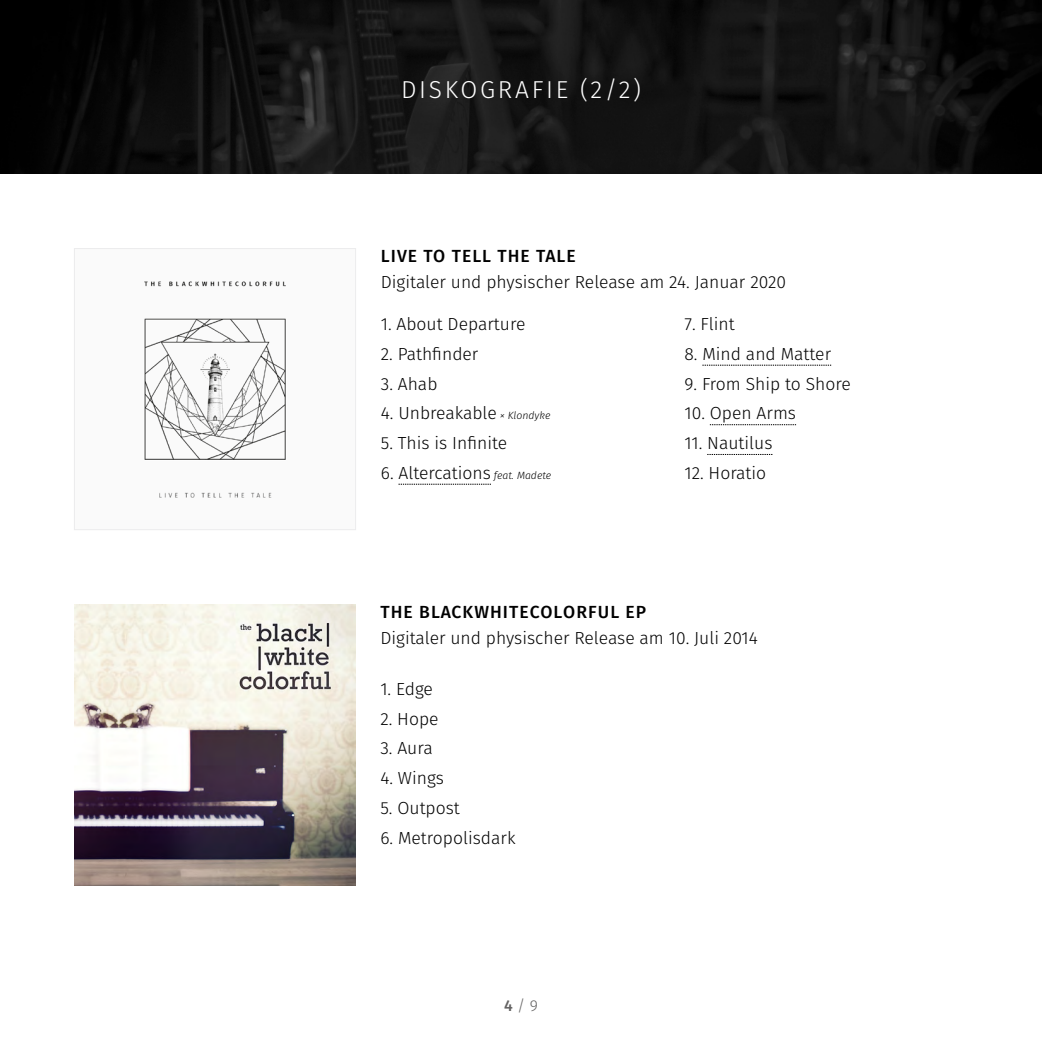
<style>
.page{position:relative;width:1042px;height:1042px;background:#fff}
.page>*{position:absolute;margin:0;border:0;box-sizing:border-box;transform-origin:0 0}
.t1{font:300 24.5px "Fira Sans";letter-spacing:.11em;color:#fff}
.t2{font:300 17.5px "Fira Sans";color:#000}
.t3{font:500 17.5px "Fira Sans";letter-spacing:.06em;color:#000}
.t4{font:300 15.75px "Fira Sans";color:#646363}
.s1{font-style:italic;font-size:10.5px}
.s2{font-weight:500}
</style>
<div class="page">
<img style="left:0;top:0;width:1042px;height:174px">
<img style="left:74px;top:604px;width:282px;height:281px">
<img style="left:144px;top:281px;width:142px;height:217px">
<div style="left:74px;top:248px;width:282px;height:282px;border:1px solid #ececed"></div>
<svg style="left:398px;top:484px;width:93px;height:1px"></svg>
<svg style="left:702px;top:365px;width:129px;height:1px"></svg>
<svg style="left:710px;top:424px;width:86px;height:1px"></svg>
<svg style="left:707px;top:454px;width:65px;height:1px"></svg>
<h1 class="t1" style="left:401px;top:72px;width:242px">DISKOGRAFIE (2/2)</h1>
<p class="t3" style="left:381px;top:243px;width:196px">LIVE TO TELL THE TALE</p>
<p class="t2" style="left:381px;top:269px;width:407px">Digitaler und physischer Release am 24. Januar 2020</p>
<p class="t2" style="left:381px;top:312px;width:146px">1. About Departure</p>
<p class="t2" style="left:381px;top:341px;width:99px">2. Pathfinder</p>
<p class="t2" style="left:381px;top:371px;width:58px">3. Ahab</p>
<p class="t2" style="left:381px;top:401px;width:171px">4. Unbreakable <span class="s1">× Klondyke</span></p>
<p class="t2" style="left:381px;top:431px;width:128px">5. This is Infinite</p>
<p class="t2" style="left:381px;top:460px;width:172px">6. Altercations <span class="s1">feat. Madete</span></p>
<p class="t2" style="left:684px;top:312px;width:52px">7. Flint</p>
<p class="t2" style="left:684px;top:341px;width:148px">8. Mind and Matter</p>
<p class="t2" style="left:684px;top:371px;width:168px">9. From Ship to Shore</p>
<p class="t2" style="left:684px;top:401px;width:113px">10. Open Arms</p>
<p class="t2" style="left:684px;top:431px;width:89px">11. Nautilus</p>
<p class="t2" style="left:684px;top:460px;width:83px">12. Horatio</p>
<p class="t3" style="left:380px;top:599px;width:267px">THE BLACKWHITECOLORFUL EP</p>
<p class="t2" style="left:380px;top:625px;width:379px">Digitaler und physischer Release am 10. Juli 2014</p>
<p class="t2" style="left:380px;top:676px;width:54px">1. Edge</p>
<p class="t2" style="left:380px;top:706px;width:60px">2. Hope</p>
<p class="t2" style="left:380px;top:736px;width:54px">3. Aura</p>
<p class="t2" style="left:380px;top:765px;width:65px">4. Wings</p>
<p class="t2" style="left:380px;top:795px;width:81px">5. Outpost</p>
<p class="t2" style="left:380px;top:825px;width:137px">6. Metropolisdark</p>
<p class="t4" style="left:504px;top:994px;width:35px"><span class="s2">4</span> / 9</p>
</div>
